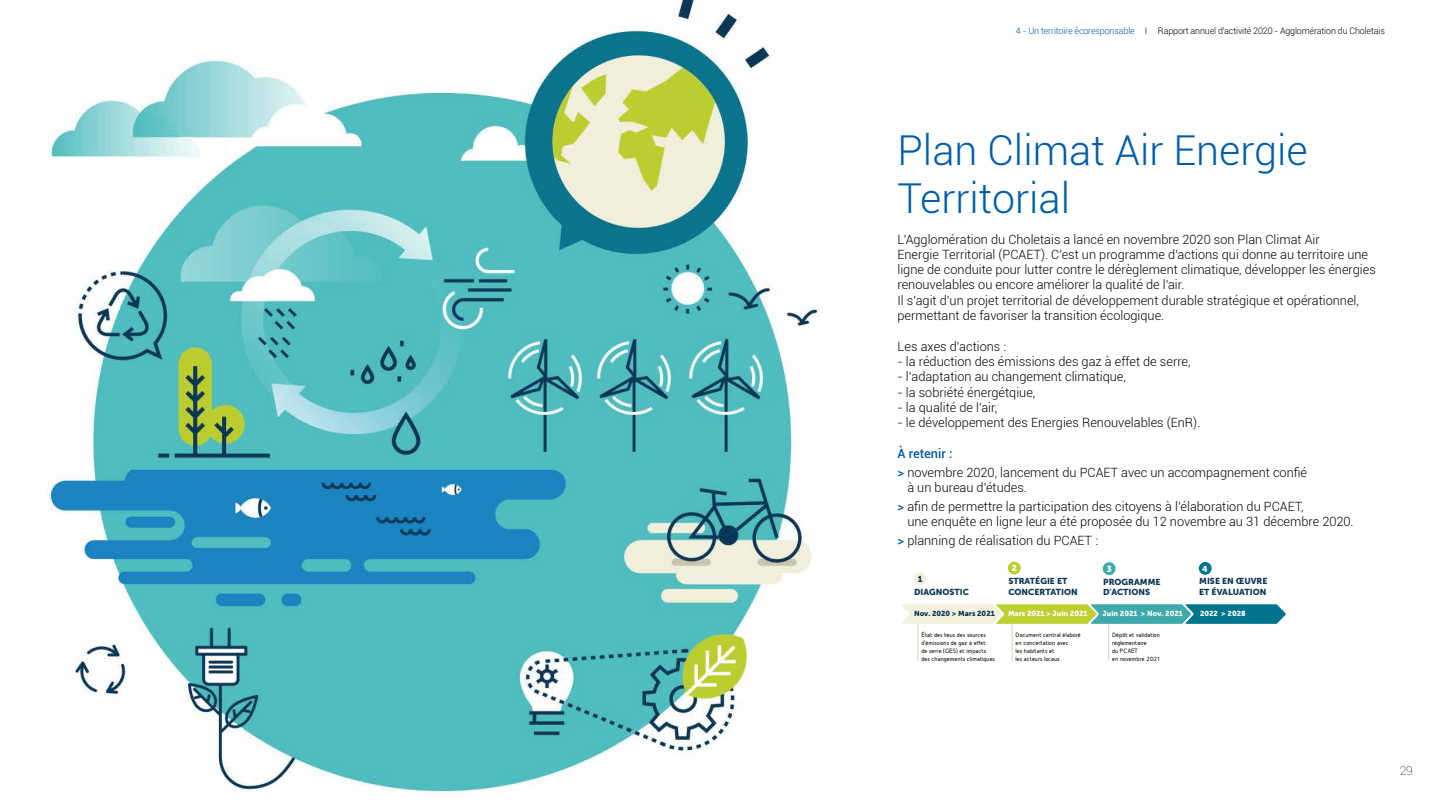
<style>
.page{position:relative;width:1440px;height:810px;background:#fff}
.page>*{position:absolute;margin:0;border:0;box-sizing:border-box;transform-origin:0 0}
.t1{font:300 41.25px/48px "Roboto";color:#005da9}
.t2{font:300 12.75px/15.3px "Roboto";color:#000}
.t3{font:100 12.23px "Roboto";color:#000}
.t4{font:300 9px "Roboto";letter-spacing:-.02em;color:#000}
.t5{font:300 9px "Roboto";letter-spacing:-.02em;color:#005da9}
.t6{font:8.62px/10.4px "Museo Sans 900";color:#0c3756}
.t7{font:8.62px "Museo Sans 900";color:#fff}
.t8{font:7.35px "Museo Sans 900";color:#fff}
.t9{font:7.35px "Museo Sans 900";color:#0c3756}
.t10{font:500 6.6px/7.9px "Designio";color:#000}
.s1{color:#000}
.s2{font-weight:500;color:#005da9}
</style>
<div class="page">
<img style="left:47px;top:0;width:773px;height:794px">
<hr style="left:918px;top:623px;width:1px;height:38px;background:#d6d2c2">
<hr style="left:1012px;top:623px;width:1px;height:38px;background:#d6d2c2">
<hr style="left:1108px;top:623px;width:1px;height:38px;background:#d6d2c2">
<svg style="left:901px;top:604px;width:385px;height:20px;background:#84bc98"></svg>
<div style="left:914px;top:572px;width:12px;height:13px;background:#f3f0dd;border-radius:50%"></div>
<div style="left:1008px;top:562px;width:13px;height:12px;background:#becf32;border-radius:50%"></div>
<div style="left:1103px;top:562px;width:13px;height:13px;background:#3dabab;border-radius:50%"></div>
<div style="left:1199px;top:562px;width:13px;height:13px;background:#01748d;border-radius:50%"></div>
<p class="t5" style="left:1016px;top:24px;width:133px">4 - Un territoire écoresponsable <span class="s1">I</span></p>
<p class="t4" style="left:1158px;top:24px;width:228px">Rapport annuel d'activité 2020 - Agglomération du Choletais</p>
<h1 class="t1" style="left:898px;top:125px;width:412px">Plan Climat Air Energie<br>Territorial</h1>
<p class="t2" style="left:898px;top:231px;width:480px">L'Agglomération du Choletais a lancé en novembre 2020 son Plan Climat Air<br>Energie Territorial (PCAET). C'est un programme d'actions qui donne au territoire une ligne de conduite pour lutter contre le dérèglement climatique, développer les énergies renouvelables ou encore améliorer la qualité de l'air.<br>Il s'agit d'un projet territorial de développement durable stratégique et opérationnel, permettant de favoriser la transition écologique.</p>
<p class="t2" style="left:898px;top:338px;width:110px">Les axes d'actions :</p>
<p class="t2" style="left:898px;top:353px;width:295px">- la réduction des émissions des gaz à effet de serre,</p>
<p class="t2" style="left:898px;top:369px;width:230px">- l’adaptation au changement climatique,</p>
<p class="t2" style="left:898px;top:384px;width:139px">- la sobriété énergétqiue,</p>
<p class="t2" style="left:898px;top:399px;width:101px">- la qualité de l'air,</p>
<p class="t2" style="left:898px;top:415px;width:304px">- le développement des Energies Renouvelables (EnR).</p>
<p class="t2" style="left:898px;top:443px;width:411px;line-height:19px"><span class="s2">À retenir :<br>&gt;</span> novembre 2020, lancement du PCAET avec un accompagnement confié</p>
<p class="t2" style="left:898px;top:478px;width:407px;line-height:19px;text-indent:10px">à un bureau d'études.<br><span class="s2">&gt;</span> afin de permettre la participation des citoyens à l’élaboration du PCAET,</p>
<p class="t2" style="left:898px;top:512px;width:458px;line-height:19px;text-indent:10px">une enquête en ligne leur a été proposée du 12 novembre au 31 décembre 2020. <span class="s2">&gt;</span> planning de réalisation du PCAET :</p>
<p class="t7" style="left:1012px;top:563px;width:7px">2</p>
<p class="t6" style="left:918px;top:574px;width:6px">1</p>
<p class="t6" style="left:1008px;top:576px;width:71px">STRATÉGIE ET<br>CONCERTATION</p>
<p class="t6" style="left:914px;top:587px;width:56px">DIAGNOSTIC</p>
<p class="t7" style="left:1107px;top:564px;width:7px">3</p>
<p class="t6" style="left:1103px;top:577px;width:59px">PROGRAMME<br>D'ACTIONS</p>
<p class="t7" style="left:1202px;top:564px;width:7px">4</p>
<p class="t6" style="left:1199px;top:576px;width:70px">MISE EN ŒUVRE<br>ET ÉVALUATION</p>
<p class="t9" style="left:914px;top:610px;width:82px">Nov. 2020 &gt; Mars 2021</p>
<p class="t8" style="left:1008px;top:610px;width:81px">Mars 2021 &gt; Juin 2021</p>
<p class="t8" style="left:1103px;top:610px;width:82px">Juin 2021 &gt; Nov. 2021</p>
<p class="t8" style="left:1200px;top:610px;width:47px">2022 &gt; 2028</p>
<p class="t10" style="left:921px;top:631px;width:75px">État des lieux des sources d'émissions de gaz à effet<br>de serre (GES) et impacts des changements climatiques</p>
<p class="t10" style="left:1016px;top:631px;width:67px">Document central élaboré en concertation avec<br>les habitants et<br>les acteurs locaux</p>
<p class="t10" style="left:1112px;top:631px;width:49px">Dépôt et validation réglementaire<br>du PCAET<br>en novembre 2021</p>
<p class="t3" style="left:1400px;top:762px;width:15px">29</p>
</div>
